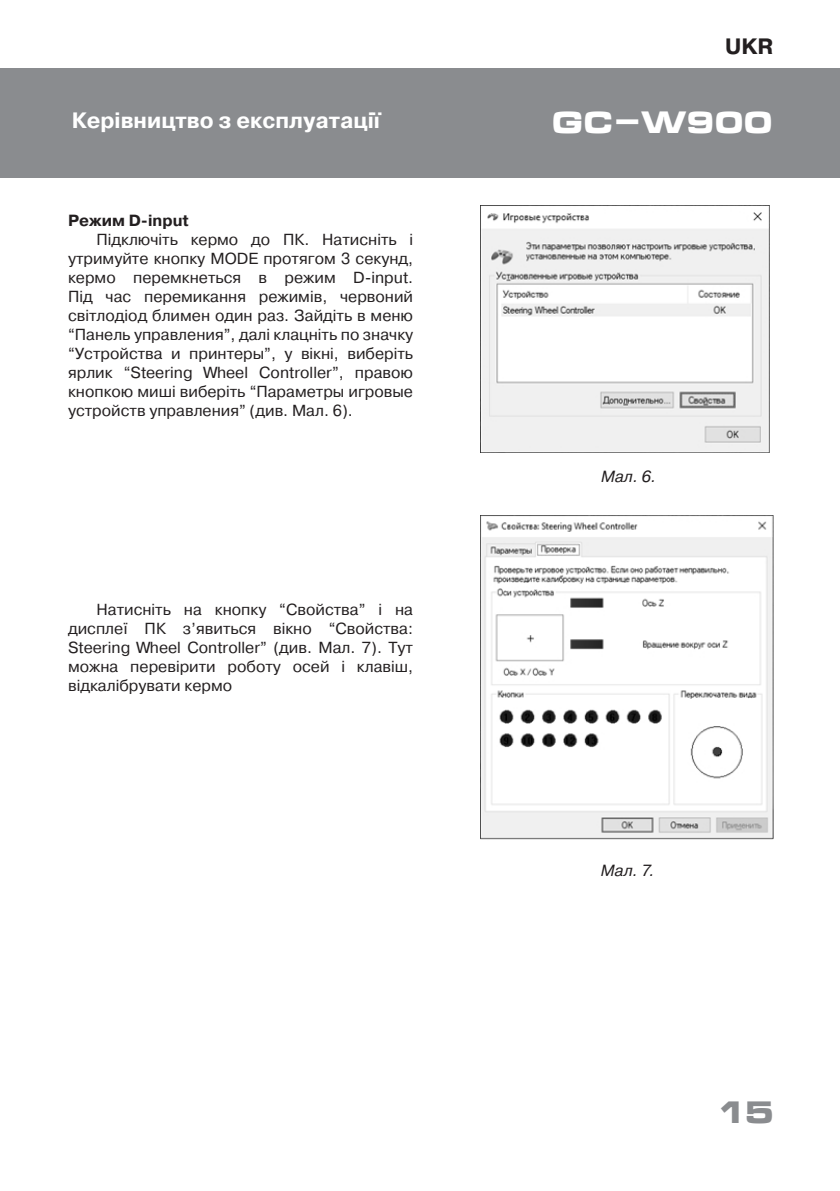
<style>
.page{position:relative;width:840px;height:1191px;background:#fff}
.page>*{position:absolute;margin:0;border:0;box-sizing:border-box;transform-origin:0 0}
.t1{font:700 30px "Micra";letter-spacing:-.05em;color:#fff}
.t2{font:700 30px "Micra";color:#8a8c8f}
.t3{font:700 22.2px "Pragmatica";color:#fff}
.t4{font:700 22.2px "Pragmatica";color:#231f20}
.t5{font:700 16.2px "Pragmatica";color:#231f20}
.t6{font:italic 16.2px "Pragmatica";color:#231f20}
.t7{font:16px/19px "Pragmatica";color:#231f20;text-align:justify}
</style>
<div class="page">
<div style="left:0;top:68px;width:839px;height:109px;background:#8a8c8f"></div>
<img style="left:480px;top:206px;width:289px;height:247px">
<img style="left:480px;top:515px;width:293px;height:325px">
<h2 class="t4" style="left:724px;top:32px;width:50px">UKR</h2>
<h2 class="t3" style="left:72px;top:106px;width:309px">Керівництво з експлуатації</h2>
<h1 class="t1" style="left:550px;top:107px;width:224px">GC-W900</h1>
<p class="t5" style="left:68px;top:210px;width:122px">Режим D-input</p>
<p class="t7" style="left:68px;top:230px;width:346px;text-indent:28px">Підключіть кермо до ПК. Натисніть і утримуйте кнопку MODE протягом 3 секунд, кермо перемкнеться в режим D-input.<br>Під час перемикання режимів, червоний світлодіод блимен один раз. Зайдіть в меню “Панель управления”, далі клацніть по значку “Устройства и принтеры”, у вікні, виберіть ярлик “Steering Wheel Controller”, правою кнопкою миші виберіть “Параметры игровые устройств управления” (див. Мал. 6).</p>
<p class="t7" style="left:68px;top:600px;width:346px;text-indent:28px">Натисніть на кнопку “Свойства” і на дисплеї ПК з’явиться вікно “Свойства:<br>Steering Wheel Controller” (див. Мал. 7). Тут можна перевірити роботу осей і клавіш, відкалібрувати кермо</p>
<p class="t6" style="left:600px;top:467px;width:57px">Мал. 6.</p>
<p class="t6" style="left:600px;top:860px;width:55px">Мал. 7.</p>
<h1 class="t2" style="left:715px;top:1096px;width:61px">15</h1>
</div>
